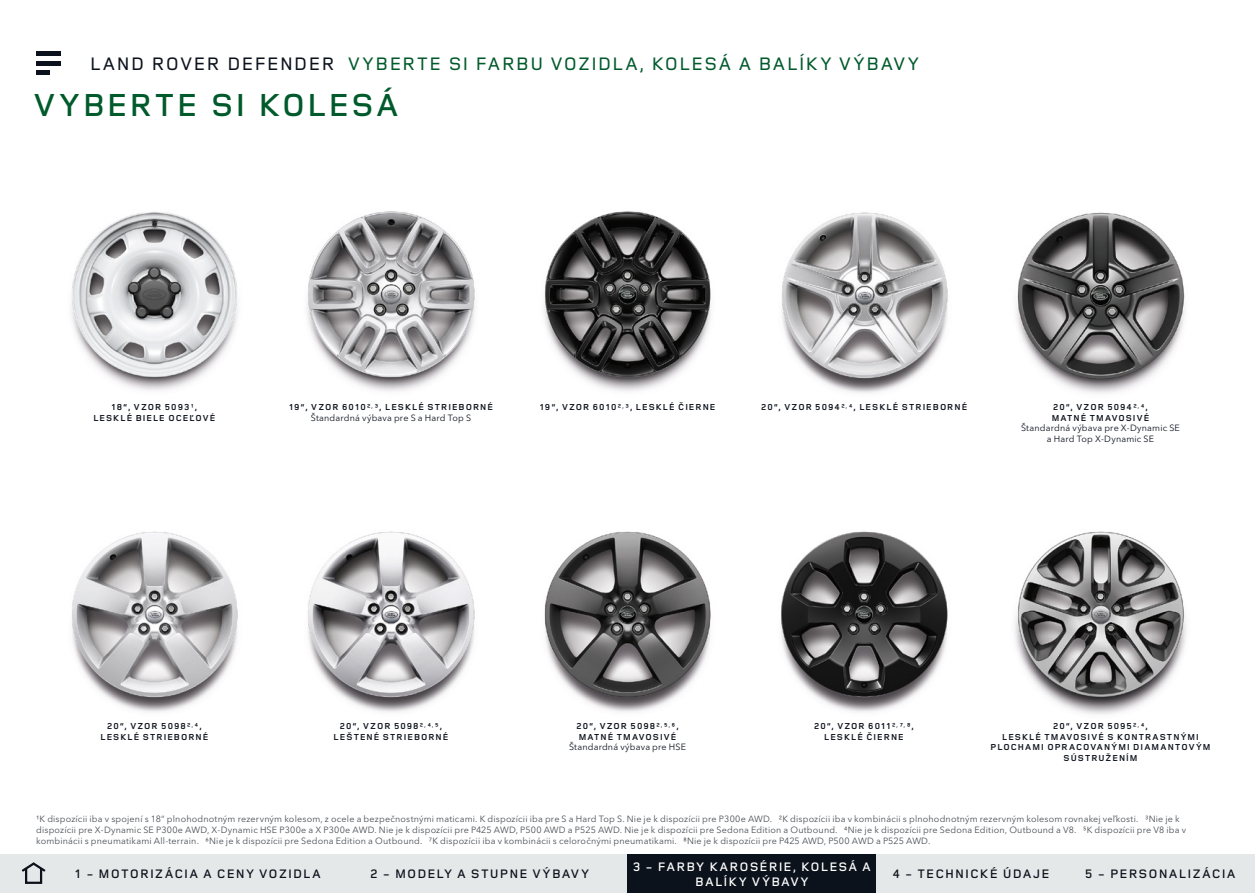
<style>
.page{position:relative;width:1255px;height:893px;background:#fff}
.page>*{position:absolute;margin:0;border:0;box-sizing:border-box;transform-origin:0 0}
.t1{font:600 33px "Land Rover Wide";color:#005a2b}
.t2{font:500 18.75px "Land Rover Wide";color:#005a2b}
.t3{font:600 12.75px "Land Rover Wide";letter-spacing:.025em;color:#0c121c}
.t4{font:600 12.75px/15px "Land Rover Wide";letter-spacing:.03em;color:#fff;text-align:center}
.t5{font:9px/10.8px "Avenir Next W1 G";letter-spacing:.02em;color:#4a4f54}
.t6{font:700 9px/10.5px "Land Rover Wide";letter-spacing:.04em;color:#0c121c;text-align:center}
.t7{font:9px/10.5px "Avenir Next W1 G";letter-spacing:.02em;color:#0c121c;text-align:center}
.s1{color:#0c121c}
</style>
<div class="page">
<img style="left:71px;top:212px;width:167px;height:178px">
<img style="left:307px;top:211px;width:168px;height:180px">
<img style="left:543px;top:211px;width:168px;height:180px">
<img style="left:781px;top:212px;width:167px;height:181px">
<img style="left:1016px;top:212px;width:169px;height:182px">
<img style="left:308px;top:531px;width:167px;height:181px">
<img style="left:72px;top:531px;width:166px;height:181px">
<img style="left:544px;top:531px;width:167px;height:181px">
<img style="left:781px;top:531px;width:167px;height:181px">
<img style="left:1014px;top:531px;width:172px;height:184px">
<svg style="left:36px;top:55px;width:24px;height:16px"></svg>
<hr style="left:36px;top:51px;width:24px;height:4px;background:#0c121c">
<hr style="left:36px;top:61px;width:24px;height:4px;background:#0c121c">
<hr style="left:36px;top:71px;width:14px;height:4px;background:#0c121c">
<div style="left:0;top:855px;width:64px;height:38px;background:#e4e8e8"></div>
<svg style="left:21px;top:862px;width:25px;height:11px"></svg>
<div style="left:25px;top:867px;width:17px;height:17px;border:2px solid #0c121c"></div>
<div style="left:64px;top:855px;width:268px;height:38px;background:#e4e8e8"></div>
<div style="left:876px;top:855px;width:189px;height:38px;background:#e4e8e8"></div>
<div style="left:1065px;top:855px;width:189px;height:38px;background:#e4e8e8"></div>
<div style="left:332px;top:855px;width:295px;height:38px;background:#e4e8e8"></div>
<div style="left:627px;top:855px;width:249px;height:38px;background:#0c121c"></div>
<h2 class="t2" style="left:89px;top:50px;width:831px"><span class="s1">LAND ROVER DEFENDER</span> VYBERTE SI FARBU VOZIDLA, KOLESÁ A BALÍKY VÝBAVY</h2>
<h1 class="t1" style="left:33px;top:82px;width:368px">VYBERTE SI KOLESÁ</h1>
<p class="t6" style="left:539px;top:402px;width:178px">19“, VZOR 6010²<sup>,</sup> ³, LESKLÉ ČIERNE</p>
<p class="t6" style="left:93px;top:402px;width:124px">18“, VZOR 5093¹,<br>LESKLÉ BIELE OCEĽOVÉ</p>
<p class="t6" style="left:760px;top:402px;width:208px">20“, VZOR 5094²<sup>,</sup> ⁴, LESKLÉ STRIEBORNÉ</p>
<p class="t6" style="left:1051px;top:402px;width:100px;text-align:left">20“, VZOR 5094²<sup>,</sup> ⁴,<br>MATNÉ TMAVOSIVÉ</p>
<p class="t7" style="left:1021px;top:422px;width:160px">Štandardná výbava pre X-Dynamic SE a Hard Top X-Dynamic SE</p>
<p class="t6" style="left:289px;top:402px;width:206px">19“, VZOR 6010²<sup>,</sup> ³, LESKLÉ STRIEBORNÉ</p>
<p class="t7" style="left:311px;top:412px;width:162px">Štandardná výbava pre S a Hard Top S</p>
<p class="t6" style="left:100px;top:720px;width:110px">20“, VZOR 5098²<sup>,</sup> ⁴,<br>LESKLÉ STRIEBORNÉ</p>
<p class="t6" style="left:333px;top:720px;width:117px">20“, VZOR 5098²<sup>,</sup> ⁴<sup>,</sup> ⁵,<br>LEŠTENÉ STRIEBORNÉ</p>
<p class="t6" style="left:576px;top:720px;width:104px;text-align:left">20“, VZOR 5098²<sup>,</sup> ⁵<sup>,</sup> ⁶,<br>MATNÉ TMAVOSIVÉ</p>
<p class="t7" style="left:569px;top:741px;width:118px">Štandardná výbava pre HSE</p>
<p class="t6" style="left:813px;top:720px;width:102px">20“, VZOR 6011²<sup>,</sup> ⁷<sup>,</sup> ⁸,<br>LESKLÉ ČIERNE</p>
<p class="t6" style="left:990px;top:720px;width:222px">20“, VZOR 5095²<sup>,</sup> ⁴,<br>LESKLÉ TMAVOSIVÉ S KONTRASTNÝMI<br>PLOCHAMI OPRACOVANÝMI DIAMANTOVÝM<br>SÚSTRUŽENÍM</p>
<p class="t5" style="left:36px;top:813px;width:1151px">1K dispozícii iba v spojení s 18“ plnohodnotným rezervným kolesom, z ocele a bezpečnostnými maticami. K dispozícii iba pre S a Hard Top S. Nie je k dispozícii pre P300e AWD. 2K dispozícii iba v kombinácii s plnohodnotným rezervným kolesom rovnakej veľkosti. 3Nie je k dispozícii pre X-Dynamic SE P300e AWD, X-Dynamic HSE P300e a X P300e AWD. Nie je k dispozícii pre P425 AWD, P500 AWD a P525 AWD. Nie je k dispozícii pre Sedona Edition a Outbound. 4Nie je k dispozícii pre Sedona Edition, Outbound a V8. 5K dispozícii pre V8 iba v kombinácii s pneumatikami All-terrain. 6Nie je k dispozícii pre Sedona Edition a Outbound. 7K dispozícii iba v kombinácii s celoročnými pneumatikami. 8Nie je k dispozícii pre P425 AWD, P500 AWD a P525 AWD.</p>
<h3 class="t4" style="left:632px;top:858px;width:240px">3 - FARBY KAROSÉRIE, KOLESÁ A<br>BALÍKY VÝBAVY</h3>
<h3 class="t3" style="left:74px;top:865px;width:248px">1 - MOTORIZÁCIA A CENY VOZIDLA</h3>
<h3 class="t3" style="left:370px;top:865px;width:221px">2 - MODELY A STUPNE VÝBAVY</h3>
<h3 class="t3" style="left:892px;top:865px;width:159px">4 - TECHNICKÉ ÚDAJE</h3>
<h3 class="t3" style="left:1084px;top:865px;width:153px">5 - PERSONALIZÁCIA</h3>
</div>
